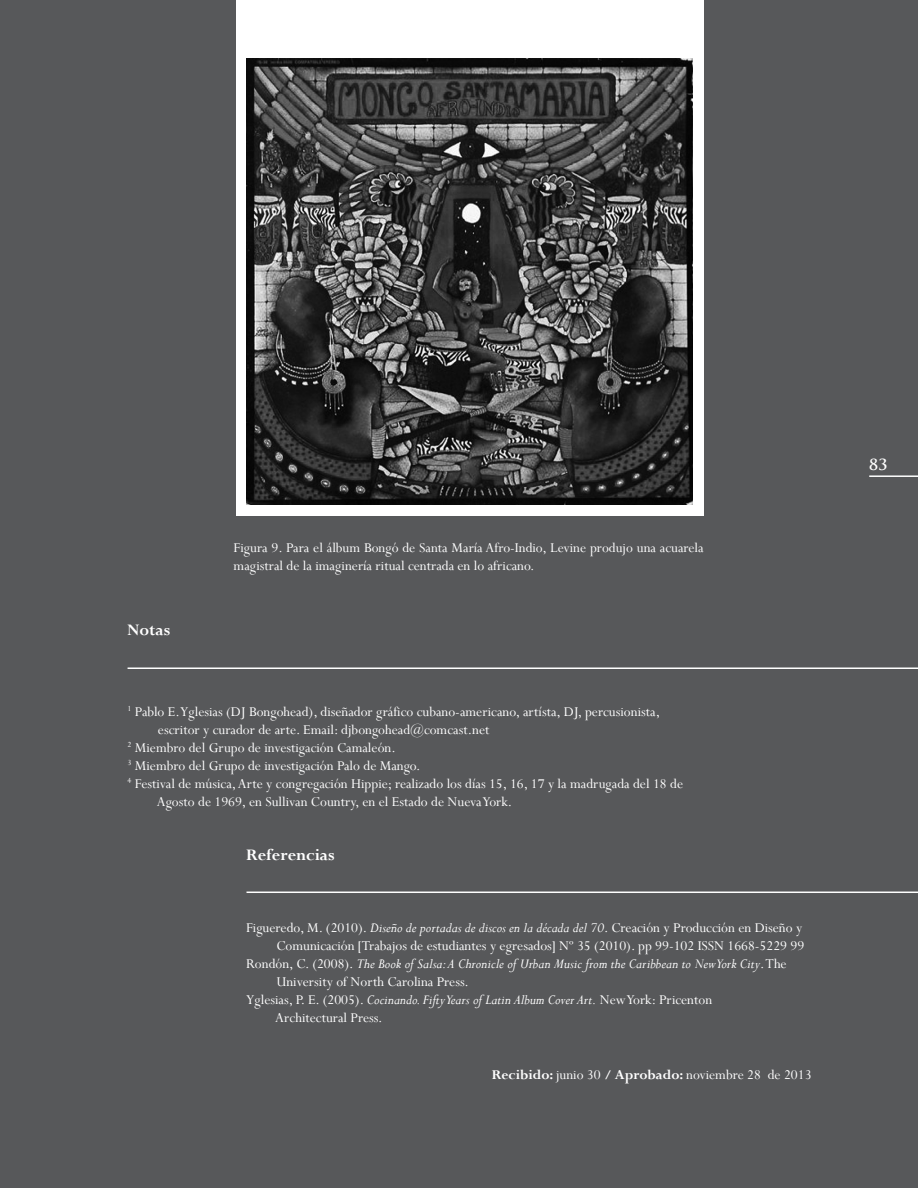
<style>
.page{position:relative;width:918px;height:1188px;background:#57585a}
.page>*{position:absolute;margin:0;border:0;box-sizing:border-box;transform-origin:0 0}
.t1{font:700 18px "Perpetua";color:#fff}
.Endnote_text{font:15px "Perpetua";color:#fff}
.cuerpos_de_textos{font:15px/18px "Perpetua";color:#fff}
.Bibliografía1{font:italic 15px "Perpetua";color:#fff}
.Bibliografía1-2{font:15px "Perpetua";color:#fff}
.cuerpos_de_textos-2{font:700 15px "Trajan Pro";color:#fff}
.s1{font-style:italic}
.s2{font-style:normal}
.s3{font-weight:700}
</style>
<div class="page">
<div style="left:236px;top:0;width:468px;height:515px;background:#fff"></div>
<hr style="left:128px;top:667px;width:790px;height:2px;background:#fff">
<hr style="left:247px;top:892px;width:671px;height:1px;background:#fff">
<hr style="left:869px;top:475px;width:49px;height:2px;background:#fff">
<img style="left:247px;top:58px;width:446px;height:446px">
<p class="t1" style="left:128px;top:619px;width:44px">Notas</p>
<p class="cuerpos_de_textos" style="left:234px;top:538px;width:472px">Figura 9. Para el álbum Bongó de Santa María Afro-Indio, Levine produjo una acuarela magistral de la imaginería ritual centrada en lo africano.</p>
<p class="Endnote_text" style="left:128px;top:702px;width:534px"><sup>1</sup> Pablo E. Yglesias (DJ Bongohead), diseñador gráfico cubano-americano, artísta, DJ, percusionista,</p>
<p class="Endnote_text" style="left:158px;top:720px;width:333px">escritor y curador de arte. Email: djbongohead@comcast.net</p>
<p class="Endnote_text" style="left:128px;top:738px;width:270px"><sup>2</sup> Miembro del Grupo de investigación Camaleón.</p>
<p class="Endnote_text" style="left:128px;top:756px;width:294px"><sup>3</sup> Miembro del Grupo de investigación Palo de Mango.</p>
<p class="Endnote_text" style="left:128px;top:774px;width:557px"><sup>4</sup> Festival de música, Arte y congregación Hippie; realizado los días 15, 16, 17 y la madrugada del 18 de</p>
<p class="Endnote_text" style="left:157px;top:792px;width:357px">Agosto de 1969, en Sullivan Country, en el Estado de Nueva York.</p>
<p class="t1" style="left:246px;top:844px;width:90px">Referencias</p>
<p class="cuerpos_de_textos" style="left:246px;top:918px;width:558px">Figueredo, M. (2010). <span class="s1">Diseño de portadas de discos en la década del 70</span>. Creación y Producción en Diseño y</p>
<p class="cuerpos_de_textos" style="left:276px;top:936px;width:529px">Comunicación [Trabajos de estudiantes y egresados] Nº 35 (2010). pp 99-102 ISSN 1668-5229 99</p>
<p class="Bibliografía1" style="left:246px;top:954px;width:542px"><span class="s2">Rondón, C. (2008).</span> The Book of Salsa: A Chronicle of Urban Music from the Caribbean to New York City<span class="s2">. The</span></p>
<p class="cuerpos_de_textos" style="left:276px;top:972px;width:194px">University of North Carolina Press.</p>
<p class="Bibliografía1" style="left:246px;top:990px;width:468px"><span class="s2">Yglesias, P. E. (2005).</span> Cocinando. Fifty Years of Latin Album Cover Art. <span class="s2">New York: Pricenton</span></p>
<p class="Bibliografía1-2" style="left:275px;top:1008px;width:109px">Architectural Press.</p>
<p class="Endnote_text" style="left:492px;top:1065px;width:321px"><span class="s3">Recibido:</span> junio 30 <span class="s3">/ Aprobado:</span> noviembre 28 de 2013</p>
<p class="cuerpos_de_textos-2" style="left:869px;top:456px;width:20px">83</p>
</div>
